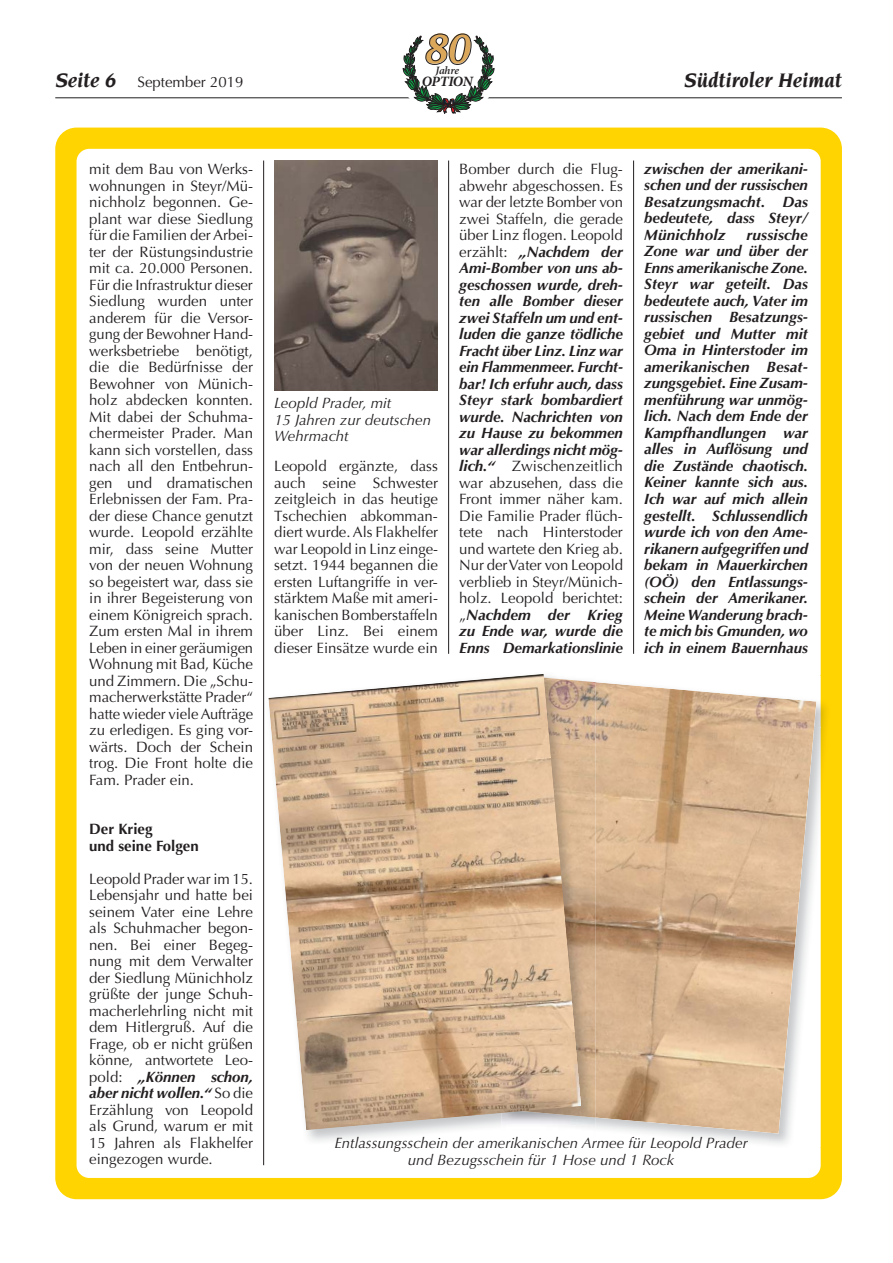
<style>
.page{position:relative;width:893px;height:1263px;background:#fff}
.page>*{position:absolute;margin:0;border:0;box-sizing:border-box;transform-origin:0 0}
.t1{font:italic 700 45px "Neuvarese";color:#daa75b}
.t2{font:italic 700 21px "Neuvarese";color:#231f20}
.t3{font:15px/16.5px "Optima";color:#231f20;text-align:justify}
.t4{font:italic 700 15px/16.5px "Optima";color:#231f20;text-align:justify}
.t5{font:italic 15px/16.5px "Optima";color:#231f20}
.t6{font:700 15px/16.5px "Optima";color:#231f20}
.t7{font:italic 700 14.25px "Minion Pro";letter-spacing:-.035em;color:#231f20}
.t8{font:italic 600 11.25px "Minion Pro";letter-spacing:-.015em;color:#231f20}
.s1{font-family:"Neuvarese";font-weight:700;font-style:italic;font-size:21px}
.s2{font-weight:700;font-style:italic}
.s3{font-weight:400;font-style:normal}
</style>
<div class="page">
<hr style="left:55px;top:98px;width:787px;height:1px;background:#231f20">
<svg style="left:403px;top:34px;width:91px;height:80px"></svg>
<div style="left:55px;top:128px;width:787px;height:1071px;background:#ffd400;border-radius:21px"></div>
<div style="left:77px;top:149px;width:744px;height:1029px;background:#fff;border-radius:13px"></div>
<hr style="left:263px;top:161px;width:1px;height:1004px;background:#231f20">
<hr style="left:633px;top:161px;width:1px;height:493px;background:#231f20">
<hr style="left:448px;top:161px;width:1px;height:493px;background:#231f20">
<img style="left:274px;top:161px;width:164px;height:229px">
<img style="left:816px;top:675px;width:5px;height:52px">
<img style="left:768px;top:727px;width:53px;height:421px">
<img style="left:596px;top:682px;width:220px;height:451px">
<img style="left:581px;top:1117px;width:15px;height:14px">
<img style="left:581px;top:680px;width:15px;height:437px">
<img style="left:268px;top:674px;width:313px;height:456px">
<h1 class="t1" style="left:423px;top:27px;width:51px">80</h1>
<p class="t8" style="left:435px;top:63px;width:25px">Jahre</p>
<p class="t7" style="left:422px;top:73px;width:52px">OPTION</p>
<p class="t3" style="left:55px;top:73px;width:190px"><span class="s1">Seite 6</span> September 2019</p>
<h2 class="t2" style="left:684px;top:70px;width:160px">Südtiroler Heimat</h2>
<p class="t3" style="left:89px;top:161px;width:165px">mit dem Bau von Werks&shy;wohnungen in Steyr/Mü&shy;nichholz begonnen. Ge&shy;plant war diese Siedlung für die Familien der Arbei&shy;ter der Rüstungsindustrie mit ca. 20.000 Personen.<br>Für die Infrastruktur dieser Siedlung wurden unter anderem für die Versor&shy;gung der Bewohner Hand&shy;werksbetriebe benötigt, die die Bedürfnisse der Bewohner von Münich&shy;holz abdecken konnten.<br>Mit dabei der Schuhma&shy;chermeister Prader. Man kann sich vorstellen, dass nach all den Entbehrun&shy;gen und dramatischen Erlebnissen der Fam. Pra&shy;der diese Chance genutzt wurde. Leopold erzählte mir, dass seine Mutter von der neuen Wohnung so begeistert war, dass sie in ihrer Begeisterung von einem Königreich sprach.<br>Zum ersten Mal in ihrem Leben in einer geräumigen Wohnung mit Bad, Küche und Zimmern. Die „Schu&shy;macherwerkstätte Prader“ hatte wieder viele Aufträge zu erledigen. Es ging vor&shy;wärts. Doch der Schein trog. Die Front holte die Fam. Prader ein.</p>
<p class="t6" style="left:89px;top:821px;width:111px">Der Krieg<br>und seine Folgen</p>
<p class="t3" style="left:89px;top:871px;width:165px">Leopold Prader war im 15.<br>Lebensjahr und hatte bei seinem Vater eine Lehre als Schuhmacher begon&shy;nen. Bei einer Begeg&shy;nung mit dem Verwalter der Siedlung Münichholz grüßte der junge Schuh&shy;macherlehrling nicht mit dem Hitlergruß. Auf die Frage, ob er nicht grüßen könne, antwortete Leo&shy;pold: <span class="s2">„Können schon, aber nicht wollen.“</span> So die Erzählung von Leopold als Grund, warum er mit 15 Jahren als Flakhelfer eingezogen wurde.</p>
<p class="t5" style="left:274px;top:395px;width:158px">Leopld Prader, mit<br>15 Jahren zur deutschen<br>Wehrmacht</p>
<p class="t3" style="left:274px;top:458px;width:165px">Leopold ergänzte, dass auch seine Schwester zeitgleich in das heutige Tschechien abkomman&shy;diert wurde. Als Flakhelfer war Leopold in Linz einge&shy;setzt. 1944 begannen die ersten Luftangriffe in ver&shy;stärktem Maße mit ameri&shy;kanischen Bomberstaffeln über Linz. Bei einem dieser Einsätze wurde ein</p>
<p class="t4" style="left:459px;top:161px;width:165px"><span class="s3">Bomber durch die Flug&shy;abwehr abgeschossen. Es war der letzte Bomber von zwei Staffeln, die gerade über Linz flogen. Leopold erzählt:</span> „Nachdem der Ami-Bomber von uns ab&shy;geschossen wurde, dreh&shy;ten alle Bomber dieser zwei Staffeln um und ent&shy;luden die ganze tödliche Fracht über Linz. Linz war ein Flammenmeer. Furcht&shy;bar! Ich erfuhr auch, dass Steyr stark bombardiert wurde. Nachrichten von zu Hause zu bekommen war allerdings nicht mög&shy;lich.“ <span class="s3">Zwischenzeitlich war abzusehen, dass die Front immer näher kam.<br>Die Familie Prader flüch&shy;tete nach Hinterstoder und wartete den Krieg ab.<br>Nur der Vater von Leopold verblieb in Steyr/Münich&shy;holz. Leopold berichtet: „</span>Nachdem der Krieg zu Ende war, wurde die Enns Demarkationslinie</p>
<p class="t4" style="left:644px;top:161px;width:165px">zwischen der amerikani&shy;schen und der russischen Besatzungsmacht. Das bedeutete, dass Steyr/ Münichholz</p>
<p class="t4" style="left:644px;top:227px;width:165px;text-indent:102px">russische Zone war und über der Enns amerikanische Zone.<br>Steyr war geteilt. Das bedeutete auch, Vater im russischen Besatzungs&shy;gebiet und Mutter mit Oma in Hinterstoder im amerikanischen Besat&shy;zungsgebiet. Eine Zusam&shy;menführung war unmög&shy;lich. Nach dem Ende der Kampfhandlungen war alles in Auflösung und die Zustände chaotisch.<br>Keiner kannte sich aus.<br>Ich war auf mich allein gestellt. Schlussendlich wurde ich von den Ame&shy;rikanern aufgegriffen und bekam in Mauerkirchen (OÖ) den Entlassungs&shy;schein der Amerikaner.<br>Meine Wanderung brach&shy;te mich bis Gmunden, wo ich in einem Bauernhaus</p>
<p class="t5" style="left:334px;top:1135px;width:415px;text-align:center">Entlassungsschein der amerikanischen Armee für Leopold Prader und Bezugsschein für 1 Hose und 1 Rock</p>
</div>
